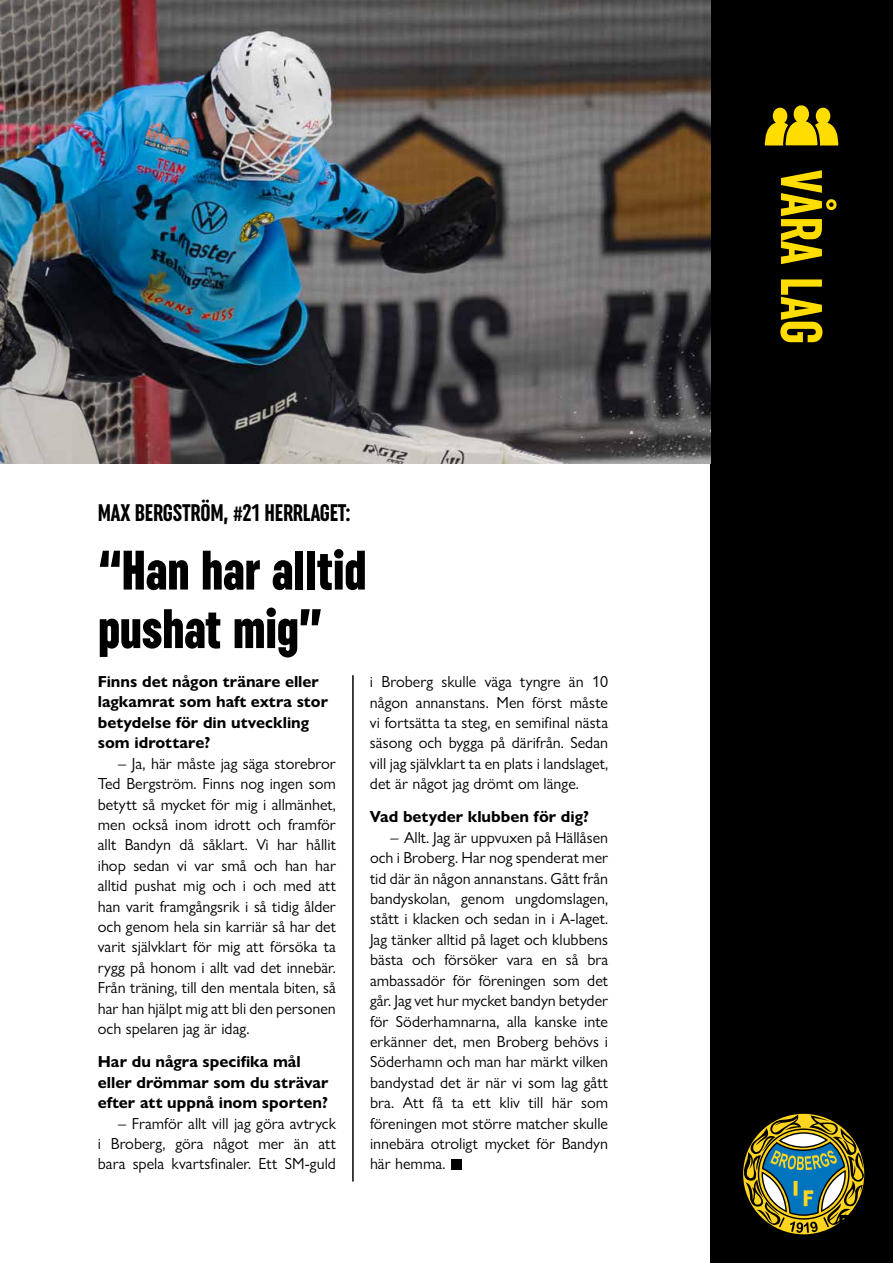
<style>
.page{position:relative;width:893px;height:1263px;background:#fff}
.page>*{position:absolute;margin:0;border:0;box-sizing:border-box;transform-origin:0 0}
.t1{font:102.45px "Haettenschweiler";color:#000;scale:.82 1}
.t2{font:58.5px "Uniform Pro Xcon Bld";color:#fd0}
.t3{font:900 55.5px/58.5px "Uniform Pro Xcon";letter-spacing:-.01em;color:#000}
.t4{font:30px "Uniform Pro Xcon Bld";color:#000}
.t5{font:24px "Uniform Pro Xcon Bld";letter-spacing:-.01em;color:#000}
.t6{font:16.05px/20.4px "Gill Sans Nova";color:#000;text-align:justify}
.t7{font:700 16.05px/20.4px "Gill Sans Nova";color:#000}
</style>
<div class="page">
<div style="left:710px;top:0;width:183px;height:1263px;background:#000"></div>
<svg style="left:743px;top:1114px;width:122px;height:119px"></svg>
<img style="left:0;top:0;width:710px;height:463px">
<hr style="left:353px;top:675px;width:1px;height:506px;background:#000">
<img style="left:0;top:0;width:1px;height:400px">
<svg style="left:764px;top:105px;width:75px;height:41px"></svg>
<h3 class="t5" style="left:98px;top:498px;width:254px">MAX BERGSTRÖM, #21 HERRLAGET:</h3>
<h3 class="t3" style="left:98px;top:540px;width:270px">“Han har alltid pushat mig”</h3>
<p class="t7" style="left:98px;top:671px;width:232px">Finns det någon tränare eller lagkamrat som haft extra stor betydelse för din utveckling som idrottare?</p>
<p class="t6" style="left:98px;top:753px;width:240px;text-indent:20px">– Ja, här måste jag säga storebror Ted Bergström. Finns nog ingen som betytt så mycket för mig i allmänhet, men också inom idrott och framför allt Bandyn då såklart. Vi har hållit ihop sedan vi var små och han har alltid pushat mig och i och med att han varit framgångsrik i så tidig ålder och genom hela sin karriär så har det varit självklart för mig att försöka ta rygg på honom i allt vad det innebär.<br>Från träning, till den mentala biten, så har han hjälpt mig att bli den personen och spelaren jag är idag.</p>
<p class="t7" style="left:98px;top:1051px;width:232px">Har du några specifika mål eller drömmar som du strävar efter att uppnå inom sporten?</p>
<p class="t6" style="left:98px;top:1113px;width:240px;text-indent:20px">– Framför allt vill jag göra avtryck i Broberg, göra något mer än att bara spela kvartsfinaler. Ett SM-guld</p>
<p class="t6" style="left:370px;top:671px;width:240px">i Broberg skulle väga tyngre än 10 någon annanstans. Men först måste vi fortsätta ta steg, en semifinal nästa säsong och bygga på därifrån. Sedan vill jag självklart ta en plats i landslaget, det är något jag drömt om länge.</p>
<p class="t7" style="left:370px;top:807px;width:221px">Vad betyder klubben för dig?</p>
<p class="t6" style="left:370px;top:827px;width:240px;text-indent:20px">– Allt. Jag är uppvuxen på Hällåsen och i Broberg. Har nog spenderat mer tid där än någon annanstans. Gått från bandyskolan, genom ungdomslagen, stått i klacken och sedan in i A-laget.<br>Jag tänker alltid på laget och klubbens bästa och försöker vara en så bra ambassadör för föreningen som det går. Jag vet hur mycket bandyn betyder för Söderhamnarna, alla kanske inte erkänner det, men Broberg behövs i Söderhamn och man har märkt vilken bandystad det är när vi som lag gått bra. Att få ta ett kliv till här som föreningen mot större matcher skulle innebära otroligt mycket för Bandyn här hemma.</p>
<h1 class="t1" style="left:450px;top:1075px;width:17px">.</h1>
<h2 class="t2" style="left:836px;top:170px;width:176px;rotate:90deg">VÅRA LAG</h2>
<h3 class="t4" style="left:838px;top:1208px;width:13px">5</h3>
</div>
